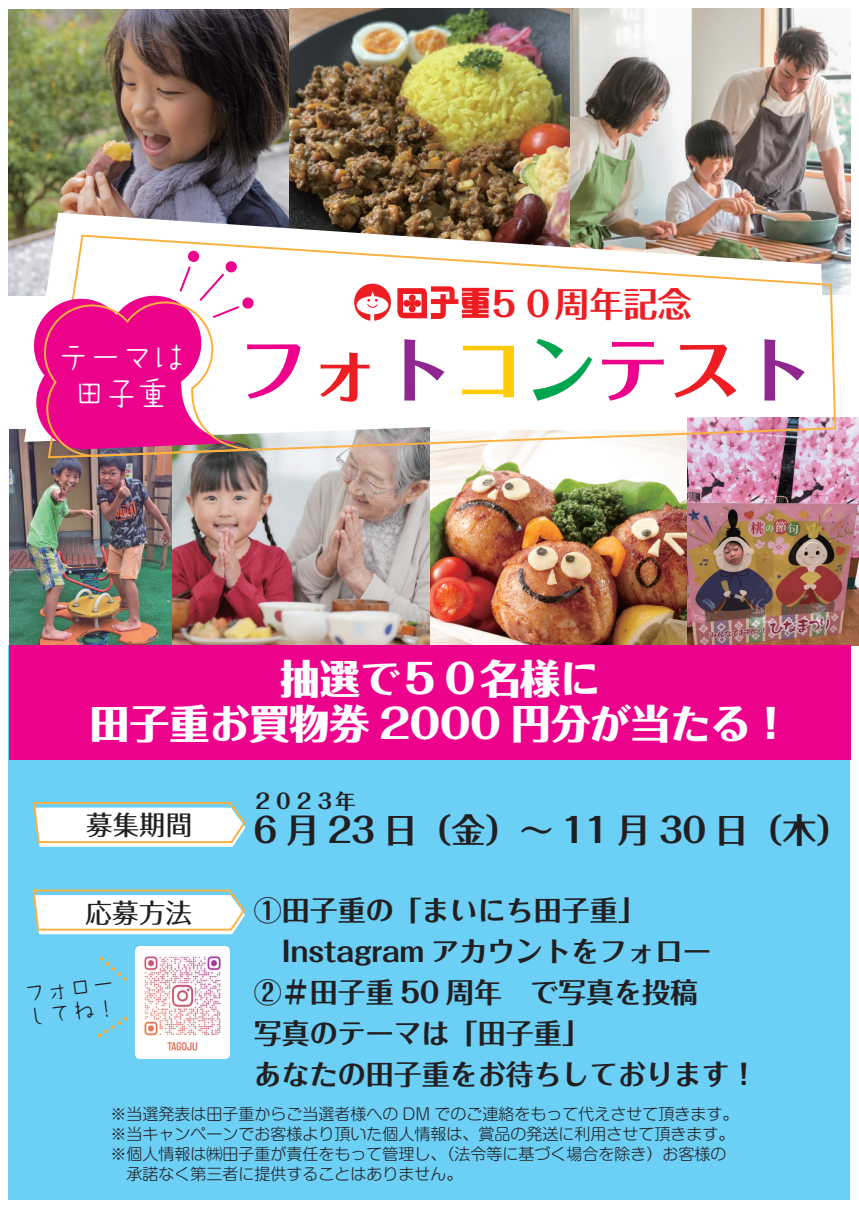
<style>
.page{position:relative;width:859px;height:1208px;background:#fff}
.page>*{position:absolute;margin:0;border:0;box-sizing:border-box;transform-origin:0 0}
.t1{font:700 72px "P Folk Pro N";color:#ed028c}
.t2{font:800 40px/45px "P Folk Pro N";color:#fff;text-align:center}
.t3{font:700 34.1px "P Folk Pro N";color:#ee1d23}
.t4{font:700 34px "P Folk Pro N";color:#231f20}
.t5{font:300 32px/36px "Haru Gaku Std";color:#fff;text-align:center}
.t6{font:700 28px/41px "P Folk Pro N";color:#231f20}
.t7{font:500 26.6px "P Folk Pro N";color:#231f20}
.t8{font:300 23px/24px "Haru Gaku Std";color:#231f20}
.t9{font:700 20.6px "P Folk Pro N";color:#231f20}
.t10{font:300 16px/20px "P Shin M Go Pr 6 N";color:#231f20}
.s1{color:#ee1d23}
.s2{color:#90268f}
.s3{color:#feca0a}
.s4{color:#00a54f}
</style>
<div class="page">
<img style="left:429px;top:459px;width:258px;height:186px">
<img style="left:171px;top:459px;width:258px;height:186px">
<img style="left:687px;top:417px;width:171px;height:228px">
<img style="left:10px;top:429px;width:161px;height:215px">
<div style="left:8px;top:645px;width:842px;height:554px;background:#6bcff6"></div>
<div style="left:9px;top:645px;width:842px;height:114px;background:#ed028c"></div>
<img style="left:289px;top:9px;width:562px;height:285px">
<img style="left:8px;top:10px;width:281px;height:286px">
<img style="left:24px;top:213px;width:802px;height:229px">
<svg style="left:47px;top:234px;width:790px;height:225px"></svg>
<svg style="left:397px;top:286px;width:92px;height:33px"></svg>
<svg style="left:354px;top:284px;width:37px;height:37px"></svg>
<svg style="left:33px;top:250px;width:237px;height:209px"></svg>
<svg style="left:33px;top:802px;width:213px;height:44px"></svg>
<svg style="left:32px;top:889px;width:213px;height:45px"></svg>
<img style="left:135px;top:946px;width:94px;height:112px">
<svg style="left:99px;top:956px;width:28px;height:25px"></svg>
<svg style="left:97px;top:1017px;width:31px;height:20px"></svg>
<h3 class="t3" style="left:487px;top:275px;width:206px">５０周年記念</h3>
<h3 class="t5" style="left:57px;top:341px;width:129px">テーマは田子重</h3>
<h1 class="t1" style="left:237px;top:309px;width:578px">フ<span class="s1">ォ</span><span class="s2">ト</span><span class="s3">コ</span><span class="s4">ン</span>テ<span class="s1">ス</span><span class="s2">ト</span></h1>
<h2 class="t2" style="left:89px;top:658px;width:703px">抽選で５０名様に<br>田子重お買物券 2000 円分が当たる！</h2>
<p class="t9" style="left:253px;top:783px;width:105px">２０２３年</p>
<h3 class="t7" style="left:86px;top:803px;width:108px">募集期間</h3>
<h3 class="t4" style="left:254px;top:801px;width:598px">6 月 23 日（金）～ 11 月 30 日（木）</h3>
<h3 class="t7" style="left:86px;top:890px;width:108px">応募方法</h3>
<h3 class="t6" style="left:254px;top:890px;width:506px">①田子重の「まいにち田子重」　Instagram アカウントをフォロー<br>②＃田子重 50 周年　で写真を投稿<br>写真のテーマは「田子重」<br>あなたの田子重をお待ちしております！</h3>
<h3 class="t8" style="left:22px;top:982px;width:94px;rotate:-7deg">フォローしてね！</h3>
<p class="t10" style="left:110px;top:1103px;width:629px">※当選発表は田子重からご当選者様への DM でのご連絡をもって代えさせて頂きます。※当キャンペーンでお客様より頂いた個人情報は、賞品の発送に利用させて頂きます。※個人情報は㈱田子重が責任をもって管理し、（法令等に基づく場合を除き）お客様の　承諾なく第三者に提供することはありません。</p>
</div>
